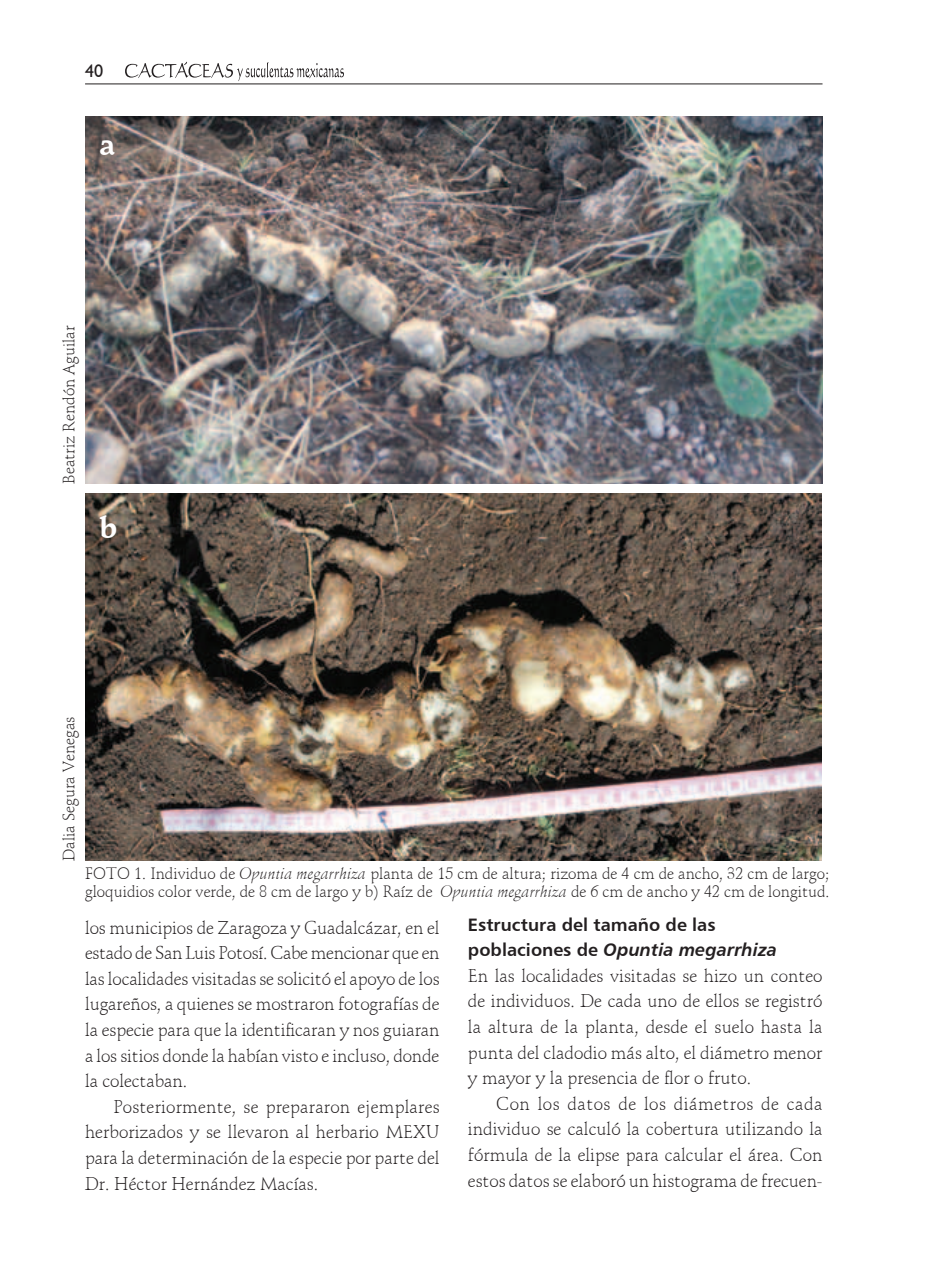
<style>
.page{position:relative;width:936px;height:1276px;background:#fff}
.page>*{position:absolute;margin:0;border:0;box-sizing:border-box;transform-origin:0 0}
.t1{font:700 30.4px "Schneidler BT";color:#fff}
.t2{font:300 18px/25.6px "Schneidler BT";color:#231f20;text-align:justify}
.t3{font:18px "Humanist 777 BT Bold Italic B";color:#231f20}
.t4{font:18px "Humanist 777 BT Bold B";color:#231f20}
.t5{font:18px "Humanist 521 BT";color:#231f20}
.t6{font:300 16px/18px "Schneidler BT";color:#231f20}
.s1{font-style:italic}
.s2{font-family:"Humanist 777 BT Bold B"}
</style>
<div class="page">
<hr style="left:85px;top:83px;width:737px;height:1px;background:#231f20">
<svg style="left:125px;top:62px;width:219px;height:19px"></svg>
<img style="left:85px;top:493px;width:736px;height:368px">
<img style="left:85px;top:116px;width:737px;height:368px">
<p class="t5" style="left:85px;top:60px;width:20px">40</p>
<h1 class="t1" style="left:99px;top:126px;width:17px">a</h1>
<p class="t6" style="left:60px;top:484px;width:159px;rotate:-90deg">Beatriz Rendón Aguilar</p>
<h1 class="t1" style="left:99px;top:509px;width:19px">b</h1>
<p class="t6" style="left:60px;top:861px;width:146px;rotate:-90deg">Dalia Segura Venegas</p>
<p class="t6" style="left:85px;top:865px;width:746px">FOTO 1. Individuo de <span class="s1">Opuntia megarrhiza</span> planta de 15 cm de altura; rizoma de 4 cm de ancho, 32 cm de largo; gloquidios color verde, de 8 cm de largo y b) Raíz de <span class="s1">Opuntia megarrhiza</span> de 6 cm de ancho y 42 cm de longitud.</p>
<p class="t2" style="left:85px;top:914px;width:356px">los municipios de Zaragoza y Guadalcázar, en el estado de San Luis Potosí. Cabe mencionar que en las localidades visitadas se solicitó el apoyo de los lugareños, a quienes se mostraron fotografías de la especie para que la identificaran y nos guiaran a los sitios donde la habían visto e incluso, donde la colectaban.</p>
<p class="t2" style="left:85px;top:1093px;width:356px;text-indent:28px">Posteriormente, se prepararon ejemplares herborizados y se llevaron al herbario MEXU para la determinación de la especie por parte del Dr. Héctor Hernández Macías.</p>
<p class="t4" style="left:468px;top:913px;width:249px">Estructura del tamaño de las</p>
<p class="t3" style="left:468px;top:938px;width:310px"><span class="s2">poblaciones de</span> Opuntia megarrhiza</p>
<p class="t2" style="left:468px;top:962px;width:356px">En las localidades visitadas se hizo un conteo de individuos. De cada uno de ellos se registró la altura de la planta, desde el suelo hasta la punta del cladodio más alto, el diámetro menor y mayor y la presencia de flor o fruto.</p>
<p class="t2" style="left:468px;top:1090px;width:356px;text-indent:28px">Con los datos de los diámetros de cada individuo se calculó la cobertura utilizando la fórmula de la elipse para calcular el área. Con estos datos se elaboró un histograma de frecuen-</p>
</div>
